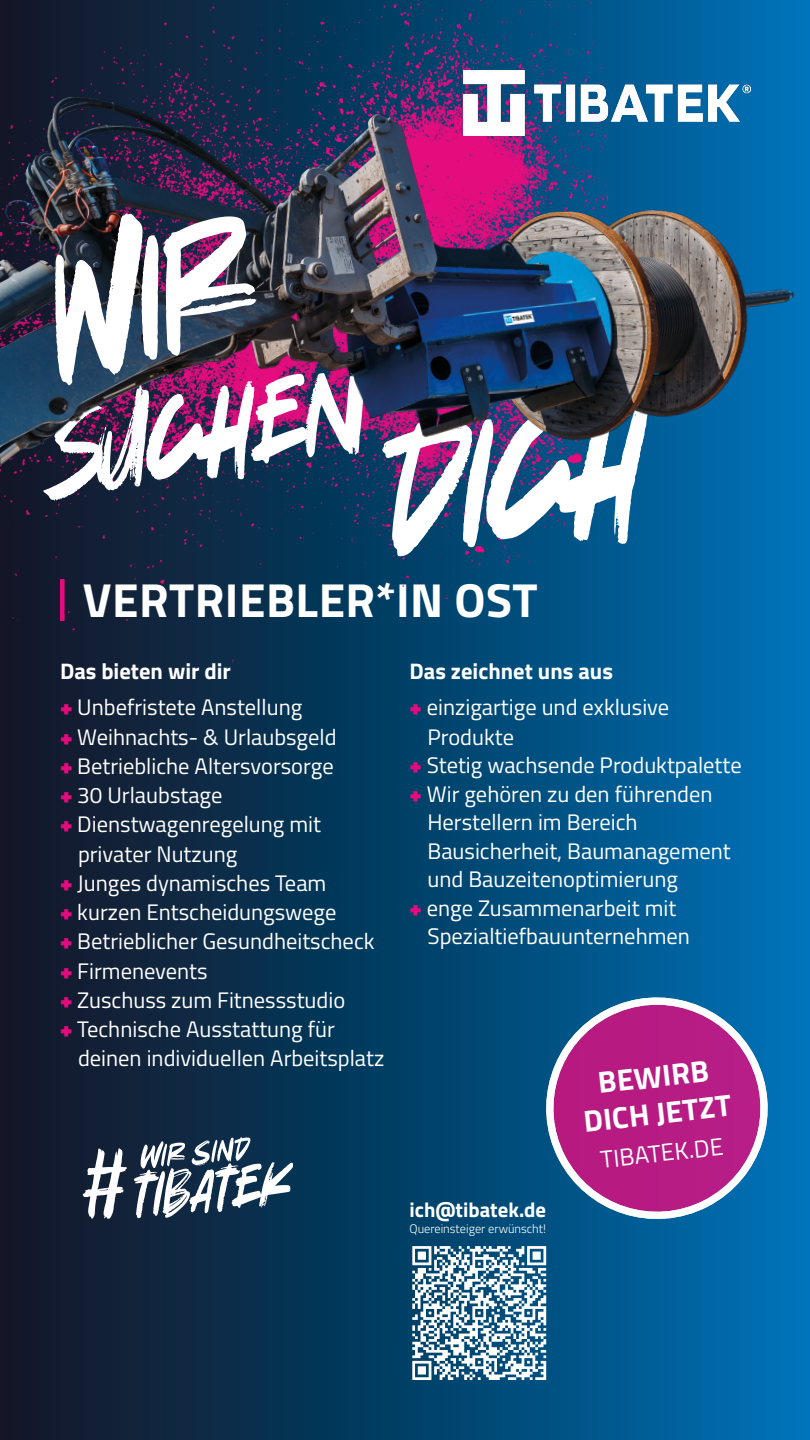
<style>
.page{position:relative;width:810px;height:1440px;background:#fff}
.page>*{position:absolute;margin:0;border:0;box-sizing:border-box;transform-origin:0 0}
.t1{font:175.65px "Good Looking Karma";color:#fff}
.t2{font:120.82px "Good Looking Karma";color:#fff}
.t3{font:700 47.78px "Titillium Web";letter-spacing:.01em;color:#fff}
.t4{font:700 30.45px/36.5px "Titillium Web";color:#fff;text-align:center}
.t5{font:24.38px "Titillium Web";color:#fff}
.t6{font:22.5px/36px "Titillium Web";color:#fff}
.t7{font:700 20.7px "Titillium Web";color:#fff}
.t8{font:300 12.38px "Titillium Web";color:#fff}
.s1{font-weight:700}
.s2{font-weight:900;color:#e50b7e}
</style>
<div class="page">
<div style="left:0;top:0;width:810px;height:1440px;background:linear-gradient(to right,#111320,#0071b5)"></div>
<img style="left:0;top:0;width:607px;height:720px">
<svg style="left:83px;top:1148px;width:44px;height:71px"></svg>
<svg style="left:133px;top:1137px;width:160px;height:81px"></svg>
<img style="left:0;top:56px;width:810px;height:416px">
<img style="left:464px;top:70px;width:287px;height:66px">
<svg style="left:410px;top:1245px;width:139px;height:136px"></svg>
<svg style="left:535px;top:986px;width:244px;height:245px;background:#7c4795"></svg>
<svg style="left:25px;top:210px;width:248px;height:178px;background:#362f49"></svg>
<h2 class="t2" style="left:44px;top:372px;width:313px;rotate:-9deg">suchen</h2>
<h1 class="t1" style="left:375px;top:372px;width:264px;rotate:-6deg">dIch</h1>
<h3 class="t3" style="left:83px;top:564px;width:456px">VERTRIEBLER*IN OST</h3>
<p class="t6" style="left:60px;top:652px;width:244px"><span class="s1">Das bieten wir dir<br></span><span class="s2">+</span> Unbefristete Anstellung</p>
<p class="t6" style="left:60px;top:718px;width:278px"><span class="s2">+</span> Weihnachts- &amp; Urlaubsgeld</p>
<p class="t6" style="left:60px;top:747px;width:275px"><span class="s2">+</span> Betriebliche Altersvorsorge</p>
<p class="t6" style="left:60px;top:776px;width:164px"><span class="s2">+</span> 30 Urlaubstage</p>
<p class="t6" style="left:60px;top:805px;width:263px"><span class="s2">+</span> Dienstwagenregelung mit</p>
<p class="t6" style="left:78px;top:835px;width:161px">privater Nutzung</p>
<p class="t6" style="left:60px;top:864px;width:268px"><span class="s2">+</span> Junges dynamisches Team</p>
<p class="t6" style="left:60px;top:893px;width:278px"><span class="s2">+</span> kurzen Entscheidungswege</p>
<p class="t6" style="left:60px;top:922px;width:316px"><span class="s2">+</span> Betrieblicher Gesundheitscheck</p>
<p class="t6" style="left:60px;top:952px;width:149px"><span class="s2">+</span> Firmenevents</p>
<p class="t6" style="left:60px;top:981px;width:287px"><span class="s2">+</span> Zuschuss zum Fitnessstudio</p>
<p class="t6" style="left:60px;top:1010px;width:277px"><span class="s2">+</span> Technische Ausstattung für</p>
<p class="t6" style="left:78px;top:1039px;width:308px">deinen individuellen Arbeitsplatz</p>
<p class="t6" style="left:409px;top:652px;width:261px"><span class="s1">Das zeichnet uns aus<br></span><span class="s2">+</span> einzigartige und exklusive</p>
<p class="t6" style="left:427px;top:718px;width:88px">Produkte</p>
<p class="t6" style="left:409px;top:746px;width:334px"><span class="s2">+</span> Stetig wachsende Produktpalette</p>
<p class="t6" style="left:409px;top:775px;width:305px"><span class="s2">+</span> Wir gehören zu den führenden</p>
<p class="t6" style="left:427px;top:803px;width:212px">Herstellern im Bereich</p>
<p class="t6" style="left:427px;top:832px;width:305px">Bausicherheit, Baumanagement</p>
<p class="t6" style="left:427px;top:860px;width:252px">und Bauzeitenoptimierung</p>
<p class="t6" style="left:409px;top:889px;width:268px"><span class="s2">+</span> enge Zusammenarbeit mit</p>
<p class="t6" style="left:427px;top:917px;width:264px">Spezialtiefbauunternehmen</p>
<p class="t7" style="left:409px;top:1194px;width:138px">ich@tibatek.de</p>
<p class="t8" style="left:410px;top:1220px;width:138px">Quereinsteiger erwünscht!</p>
<h3 class="t4" style="left:578px;top:1065px;width:150px;rotate:-6deg">BEWIRB<br>DICH JETZT</h3>
<p class="t5" style="left:599px;top:1142px;width:125px;rotate:-6deg">TIBATEK.DE</p>
</div>
